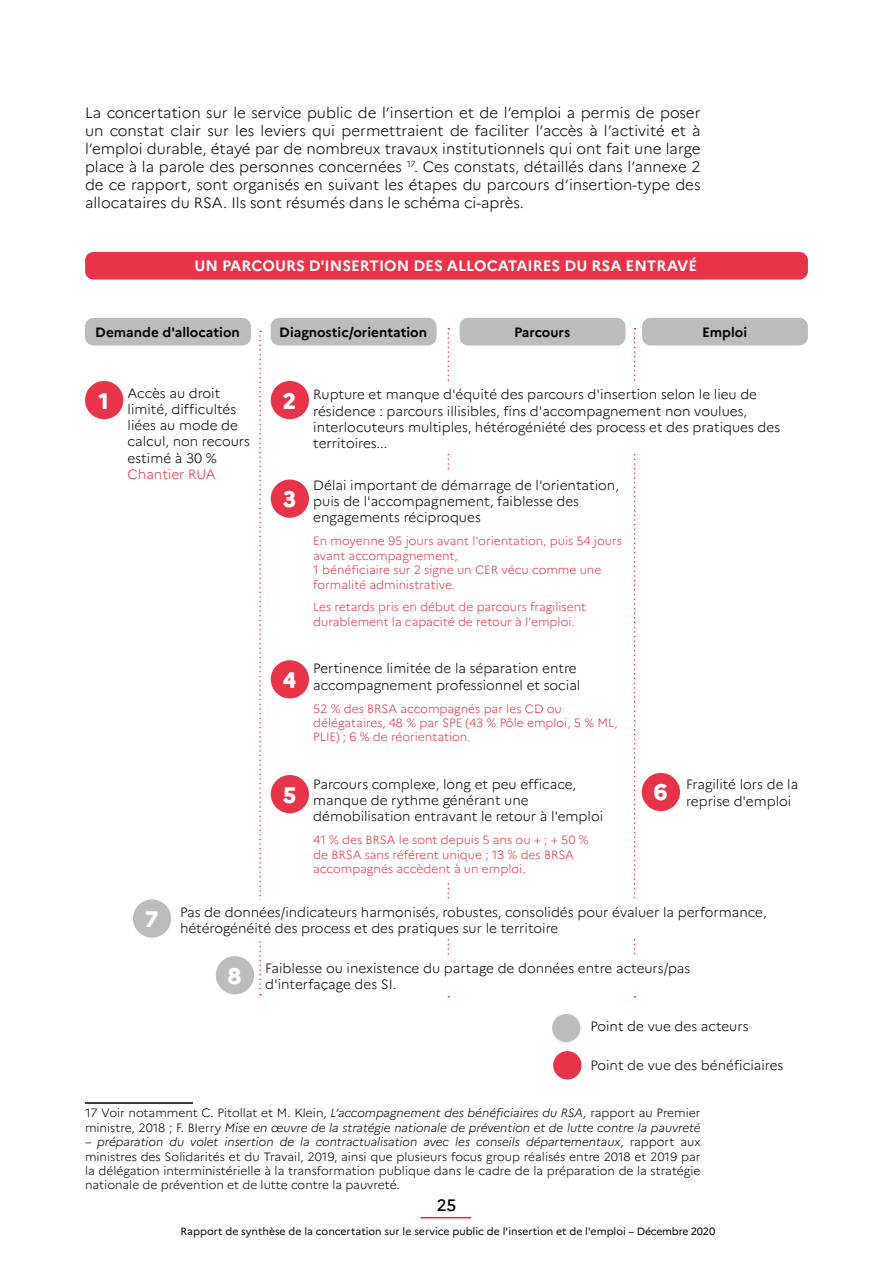
<style>
.page{position:relative;width:893px;height:1263px;background:#fff}
.page>*{position:absolute;margin:0;border:0;box-sizing:border-box;transform-origin:0 0}
.t1{font:800 22.5px "Marianne";color:#fff}
.t2{font:500 16.5px "Marianne";color:#000}
.t3{font:300 15px/18px "Marianne";color:#000;text-align:justify}
.t4{font:700 15px "Marianne";color:#fff}
.t5{font:300 13.5px/16.2px "Marianne";color:#000}
.t6{font:700 13.5px "Marianne";color:#000}
.t7{font:300 13.5px "Marianne";color:#e73448}
.t8{font:300 12px/14.4px "Marianne";color:#e73448}
.t9{font:300 12px/14.4px "Marianne";color:#000;text-align:justify}
.t10{font:italic 300 12px/14.4px "Marianne";color:#000}
.t11{font:10.5px "Marianne";color:#000}
.s1{font-style:normal}
.s2{font-style:italic}
</style>
<div class="page">
<hr style="left:421px;top:1217px;width:50px;height:1px;background:#e52725">
<svg style="left:259px;top:331px;width:2px;height:664px"></svg>
<hr style="left:85px;top:1102px;width:108px;height:2px;background:#000">
<svg style="left:634px;top:328px;width:2px;height:669px"></svg>
<svg style="left:448px;top:328px;width:1px;height:669px"></svg>
<div style="left:85px;top:252px;width:723px;height:28px;background:#e73448;border-radius:9px"></div>
<div style="left:85px;top:318px;width:166px;height:27px;background:#bcbcbc;border-radius:9px"></div>
<div style="left:271px;top:318px;width:166px;height:27px;background:#bcbcbc;border-radius:9px"></div>
<div style="left:460px;top:318px;width:165px;height:27px;background:#bcbcbc;border-radius:9px"></div>
<div style="left:642px;top:318px;width:166px;height:27px;background:#bcbcbc;border-radius:9px"></div>
<div style="left:85px;top:381px;width:38px;height:38px;background:#e73448;border-radius:50%"></div>
<div style="left:271px;top:381px;width:38px;height:38px;background:#e73448;border-radius:50%"></div>
<div style="left:313px;top:470px;width:309px;height:413px;background:#fff"></div>
<div style="left:271px;top:479px;width:38px;height:39px;background:#e73448;border-radius:50%"></div>
<div style="left:271px;top:660px;width:38px;height:38px;background:#e73448;border-radius:50%"></div>
<div style="left:271px;top:775px;width:38px;height:38px;background:#e73448;border-radius:50%"></div>
<div style="left:313px;top:384px;width:495px;height:69px;background:#fff"></div>
<div style="left:642px;top:773px;width:38px;height:38px;background:#e73448;border-radius:50%"></div>
<div style="left:133px;top:899px;width:38px;height:39px;background:#bcbcbc;border-radius:50%"></div>
<div style="left:180px;top:900px;width:628px;height:39px;background:#fff"></div>
<div style="left:216px;top:956px;width:38px;height:38px;background:#bcbcbc;border-radius:50%"></div>
<div style="left:265px;top:957px;width:502px;height:38px;background:#fff"></div>
<div style="left:552px;top:1014px;width:28px;height:28px;background:#bcbcbc;border-radius:50%"></div>
<div style="left:553px;top:1051px;width:28px;height:28px;background:#e73448;border-radius:50%"></div>
<p class="t3" style="left:85px;top:103px;width:617px">La concertation sur le service public de l’insertion et de l’emploi a permis de poser un constat clair sur les leviers qui permettraient de faciliter l’accès à l’activité et à l’emploi durable, étayé par de nombreux travaux institutionnels qui ont fait une large place à la parole des personnes concernées <sup>17</sup>. Ces constats, détaillés dans l’annexe 2 de ce rapport, sont organisés en suivant les étapes du parcours d’insertion-type des allocataires du RSA. Ils sont résumés dans le schéma ci-après.</p>
<p class="t4" style="left:194px;top:257px;width:504px">UN PARCOURS D'INSERTION DES ALLOCATAIRES DU RSA ENTRAVÉ</p>
<p class="t6" style="left:95px;top:324px;width:146px">Demande d'allocation</p>
<p class="t6" style="left:279px;top:324px;width:149px">Diagnostic/orientation</p>
<p class="t6" style="left:514px;top:324px;width:58px">Parcours</p>
<p class="t6" style="left:702px;top:324px;width:47px">Emploi</p>
<h1 class="t1" style="left:99px;top:387px;width:12px">1</h1>
<p class="t5" style="left:128px;top:385px;width:124px">Accès au droit limité, difficultés liées au mode de calcul, non recours estimé à 30 %</p>
<p class="t7" style="left:128px;top:466px;width:90px">Chantier RUA</p>
<h1 class="t1" style="left:283px;top:387px;width:15px">2</h1>
<h1 class="t1" style="left:283px;top:485px;width:15px">3</h1>
<h1 class="t1" style="left:283px;top:666px;width:15px">4</h1>
<h1 class="t1" style="left:283px;top:781px;width:15px">5</h1>
<p class="t5" style="left:313px;top:386px;width:468px">Rupture et manque d'équité des parcours d'insertion selon le lieu de résidence : parcours illisibles, fins d'accompagnement non voulues, interlocuteurs multiples, hétérogéniété des process et des pratiques des territoires...</p>
<p class="t5" style="left:313px;top:477px;width:307px">Délai important de démarrage de l'orientation, puis de l'accompagnement, faiblesse des engagements réciproques</p>
<p class="t8" style="left:313px;top:534px;width:310px">En moyenne 95 jours avant l'orientation, puis 54 jours avant accompagnement,<br>1 bénéficiaire sur 2 signe un CER vécu comme une formalité administrative.</p>
<p class="t8" style="left:313px;top:600px;width:274px">Les retards pris en début de parcours fragilisent durablement la capacité de retour à l'emploi.</p>
<p class="t5" style="left:313px;top:660px;width:269px">Pertinence limitée de la séparation entre accompagnement professionnel et social</p>
<p class="t8" style="left:313px;top:701px;width:306px">52 % des BRSA accompagnés par les CD ou délégataires, 48 % par SPE (43 % Pôle emploi, 5 % ML,<br>PLIE) ; 6 % de réorientation.</p>
<p class="t5" style="left:313px;top:776px;width:291px">Parcours complexe, long et peu efficace, manque de rythme générant une démobilisation entravant le retour à l'emploi</p>
<p class="t8" style="left:313px;top:833px;width:277px">41 % des BRSA le sont depuis 5 ans ou + ; + 50 % de BRSA sans référent unique ; 13 % des BRSA accompagnés accèdent à un emploi.</p>
<h1 class="t1" style="left:654px;top:779px;width:15px">6</h1>
<p class="t5" style="left:686px;top:776px;width:114px">Fragilité lors de la reprise d'emploi</p>
<h1 class="t1" style="left:145px;top:905px;width:15px">7</h1>
<p class="t5" style="left:180px;top:904px;width:588px">Pas de données/indicateurs harmonisés, robustes, consolidés pour évaluer la performance, hétérogénéité des process et des pratiques sur le territoire</p>
<h1 class="t1" style="left:228px;top:962px;width:15px">8</h1>
<p class="t5" style="left:265px;top:960px;width:427px">Faiblesse ou inexistence du partage de données entre acteurs/pas d'interfaçage des SI.</p>
<p class="t5" style="left:590px;top:1018px;width:160px">Point de vue des acteurs</p>
<p class="t5" style="left:590px;top:1057px;width:195px">Point de vue des bénéficiaires</p>
<p class="t10" style="left:85px;top:1106px;width:617px"><span class="s1">17 Voir notamment C. Pitollat et M. Klein,</span> L’accompagnement des bénéficiaires du RSA, <span class="s1">rapport au Premier ministre, 2018 ; F. BIerry</span> Mise en œuvre de la stratégie nationale de prévention et de lutte contre la pauvreté</p>
<p class="t9" style="left:85px;top:1135px;width:617px"><span class="s2">– préparation du volet insertion de la contractualisation avec les conseils départementaux</span>, rapport aux ministres des Solidarités et du Travail, 2019, ainsi que plusieurs focus group réalisés entre 2018 et 2019 par la délégation interministérielle à la transformation publique dans le cadre de la préparation de la stratégie nationale de prévention et de lutte contre la pauvreté.</p>
<p class="t2" style="left:437px;top:1195px;width:21px">25</p>
<p class="t11" style="left:180px;top:1224px;width:536px">Rapport de synthèse de la concertation sur le service public de l'insertion et de l'emploi – Décembre 2020</p>
</div>
